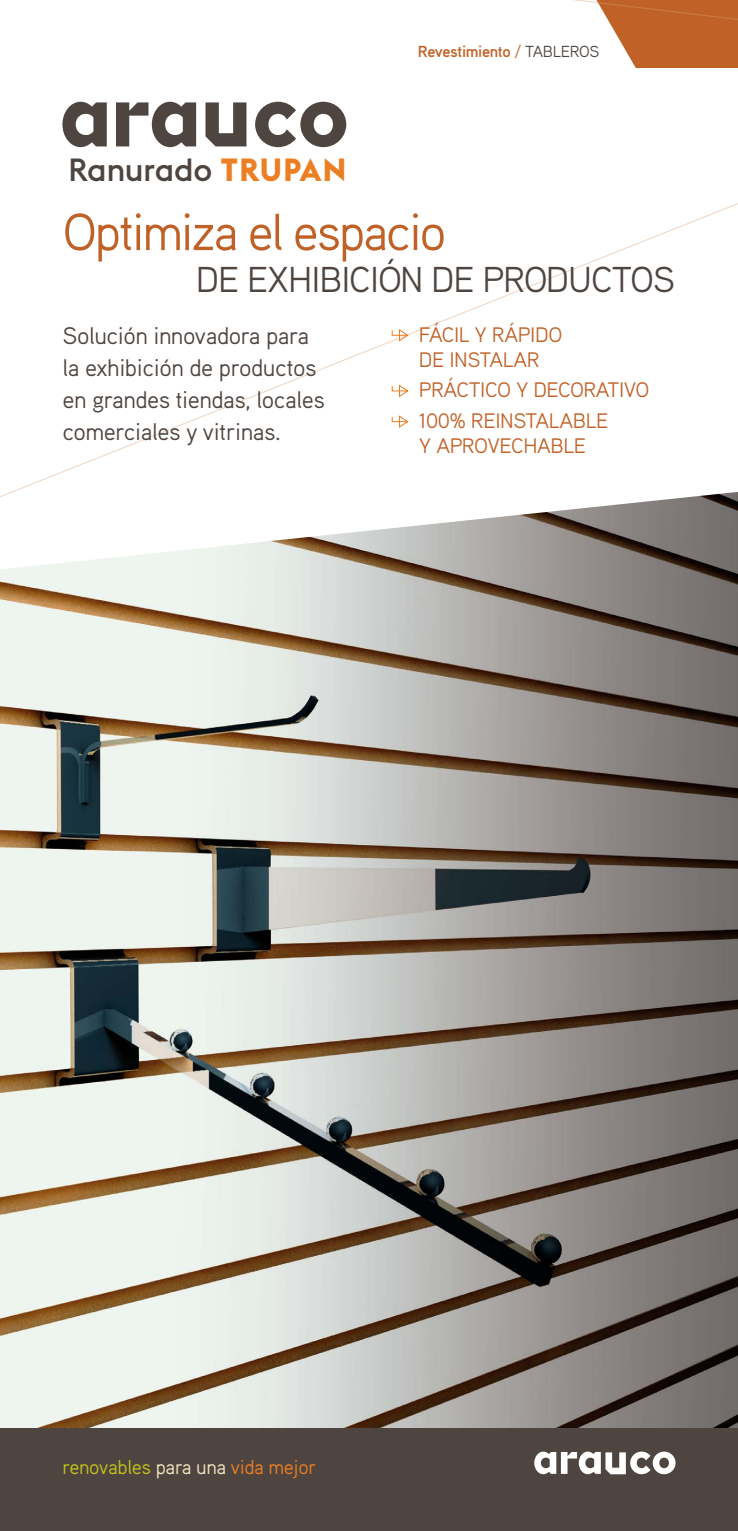
<style>
.page{position:relative;width:738px;height:1531px;background:#fff}
.page>*{position:absolute;margin:0;border:0;box-sizing:border-box;transform-origin:0 0}
.t1{font:52px "Aaux Pro OT";letter-spacing:-.05em;color:#c06228}
.t2{font:36px "Aaux Pro OT";letter-spacing:-.03em;color:#4e4540}
.t3{font:500 31.6px "Euclid Flex Trial";color:#4e4540}
.t4{font:24px/32px "Aaux Pro OT";letter-spacing:-.02em;color:#4e4540}
.t5{font:21px/25px "Aaux Pro OT";letter-spacing:-.02em;color:#c06228}
.t6{font:20px "Aaux Pro OT";letter-spacing:-.02em;color:#c5c218}
.t7{font:700 16px "Aaux Pro OT";letter-spacing:-.02em;color:#c06228}
.s1{font-weight:400}
.s2{font-weight:400;color:#4e4540}
.s3{font-family:"Euclid BP";font-weight:700;color:#ec7e23}
.s4{color:#f3e9c5}
.s5{color:#ec7e23}
</style>
<div class="page">
<svg style="left:255px;top:0;width:482px;height:147px"></svg>
<svg style="left:62px;top:102px;width:45px;height:45px"></svg>
<svg style="left:116px;top:102px;width:80px;height:45px"></svg>
<svg style="left:205px;top:102px;width:41px;height:44px"></svg>
<svg style="left:391px;top:329px;width:18px;height:13px"></svg>
<svg style="left:391px;top:384px;width:18px;height:13px"></svg>
<svg style="left:391px;top:415px;width:18px;height:13px"></svg>
<img style="left:0;top:492px;width:737px;height:937px">
<div style="left:0;top:1429px;width:737px;height:102px;background:#4e4540"></div>
<svg style="left:534px;top:1451px;width:141px;height:23px"></svg>
<p class="t7" style="left:417px;top:41px;width:183px">Revestimiento <span class="s1">/</span> <span class="s2">TABLEROS</span></p>
<h3 class="t3" style="left:68px;top:159px;width:279px">Ranurado <span class="s3">TRUPAN</span></h3>
<h1 class="t1" style="left:62px;top:199px;width:385px">Optimiza el espacio</h1>
<h2 class="t2" style="left:196px;top:257px;width:480px">DE EXHIBICIÓN DE PRODUCTOS</h2>
<p class="t5" style="left:418px;top:321px;width:145px">FÁCIL Y RÁPIDO<br>DE INSTALAR</p>
<p class="t5" style="left:418px;top:374px;width:232px;line-height:30.6px">PRÁCTICO Y DECORATIVO<br>100% REINSTALABLE</p>
<p class="t5" style="left:418px;top:433px;width:169px">Y APROVECHABLE</p>
<p class="t4" style="left:62px;top:319px;width:264px">Solución innovadora para la exhibición de productos en grandes tiendas, locales comerciales y vitrinas.</p>
<p class="t6" style="left:62px;top:1455px;width:255px">renovables <span class="s4">para una</span> <span class="s5">vida mejor</span></p>
</div>
